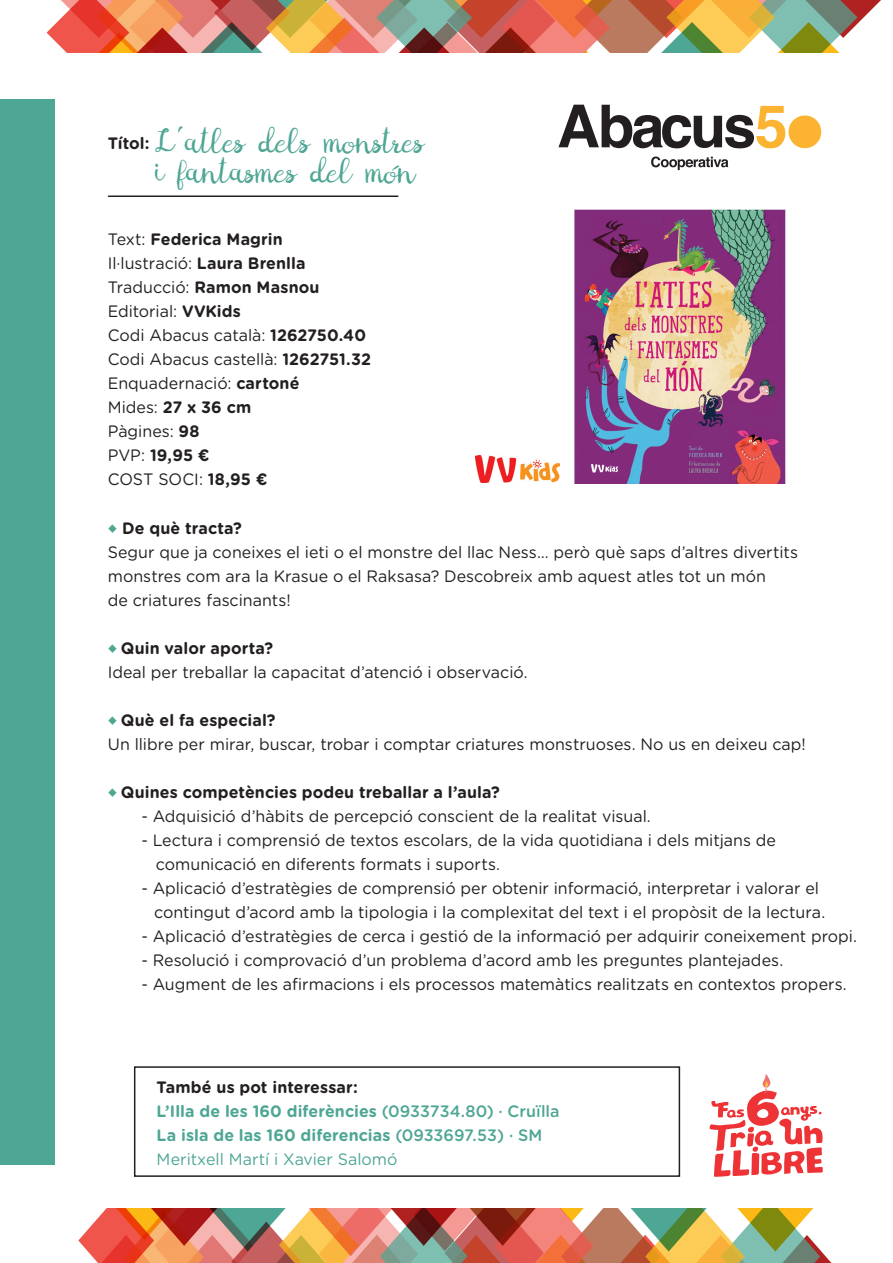
<style>
.page{position:relative;width:893px;height:1263px;background:#fff}
.page>*{position:absolute;margin:0;border:0;box-sizing:border-box;transform-origin:0 0}
.t1{font:17.4px "Digory Doodles PS";letter-spacing:-.015em;color:#4ea694}
.t2{font:16.5px "Gotham Rounded";color:#231f20}
.t3{font:700 16.5px "Gotham Rounded";letter-spacing:.005em;color:#231f20}
.t4{font:700 16.5px "Gotham Rounded";letter-spacing:.005em;color:#4ea694}
.t5{font:16.5px "Gotham Rounded";color:#4ea694}
.s1{font-weight:400}
.s2{font-weight:700}
.s3{font-family:"Minion Pro";font-weight:400;font-size:21px;color:#4ea694}
.s4{font-weight:500}
</style>
<div class="page">
<div style="left:0;top:99px;width:55px;height:1065px;background:#4ea694"></div>
<img style="left:574px;top:210px;width:212px;height:273px">
<div style="left:134px;top:1066px;width:546px;height:111px;border:2px solid #231f20"></div>
<hr style="left:108px;top:195px;width:290px;height:2px;background:#231f20">
<svg style="left:78px;top:1074px;width:753px;height:189px"></svg>
<svg style="left:47px;top:0;width:834px;height:149px"></svg>
<svg style="left:651px;top:157px;width:77px;height:13px"></svg>
<img style="left:475px;top:455px;width:85px;height:27px">
<p class="t1" style="left:156px;top:136px;width:272px">L ’atles dels monstres</p>
<p class="t1" style="left:156px;top:165px;width:262px">i fantasmes del mon</p>
<p class="t3" style="left:108px;top:131px;width:43px">Títol:</p>
<p class="t3" style="left:108px;top:227px;width:177px"><span class="s1">Text:</span> Federica Magrin</p>
<p class="t2" style="left:108px;top:251px;width:199px">Il·lustració: <span class="s2">Laura Brenlla</span></p>
<p class="t3" style="left:108px;top:275px;width:213px"><span class="s1">Traducció:</span> Ramon Masnou</p>
<p class="t2" style="left:108px;top:299px;width:135px">Editorial: <span class="s2">VVKids</span></p>
<p class="t2" style="left:108px;top:323px;width:260px">Codi Abacus català: <span class="s2">1262750.40</span></p>
<p class="t2" style="left:108px;top:347px;width:265px">Codi Abacus castellà: <span class="s2">1262751.32</span></p>
<p class="t2" style="left:108px;top:371px;width:193px">Enquadernació: <span class="s2">cartoné</span></p>
<p class="t3" style="left:108px;top:395px;width:145px"><span class="s1">Mides:</span> 27 x 36 cm</p>
<p class="t2" style="left:108px;top:419px;width:93px">Pàgines: <span class="s2">98</span></p>
<p class="t3" style="left:108px;top:443px;width:103px"><span class="s1">PVP:</span> 19,95 €</p>
<p class="t2" style="left:108px;top:467px;width:161px">COST SOCI: <span class="s2">18,95 €</span></p>
<p class="t3" style="left:108px;top:516px;width:136px"><span class="s3">◆</span> De què tracta?</p>
<p class="t2" style="left:108px;top:541px;width:692px">Segur que ja coneixes el ieti o el monstre del llac Ness… però què saps d’altres divertits</p>
<p class="t2" style="left:108px;top:565px;width:660px">monstres com ara la Krasue o el Raksasa? Descobreix amb aquest atles tot un món</p>
<p class="t2" style="left:108px;top:589px;width:185px">de criatures fascinants!</p>
<p class="t3" style="left:108px;top:636px;width:167px"><span class="s3">◆</span> Quin valor aporta?</p>
<p class="t2" style="left:108px;top:661px;width:421px">Ideal per treballar la capacitat d’atenció i observació.</p>
<p class="t3" style="left:108px;top:708px;width:169px"><span class="s3">◆</span> Què el fa especial?</p>
<p class="t2" style="left:108px;top:733px;width:700px">Un llibre per mirar, buscar, trobar i comptar criatures monstruoses. No us en deixeu cap!</p>
<p class="t3" style="left:108px;top:780px;width:394px"><span class="s3">◆</span> Quines competències podeu treballar a l’aula?</p>
<p class="t2" style="left:141px;top:805px;width:511px">- Adquisició d’hàbits de percepció conscient de la realitat visual.</p>
<p class="t2" style="left:141px;top:829px;width:636px">- Lectura i comprensió de textos escolars, de la vida quotidiana i dels mitjans de</p>
<p class="t2" style="left:156px;top:853px;width:346px">comunicació en diferents formats i suports.</p>
<p class="t2" style="left:141px;top:877px;width:679px">- Aplicació d’estratègies de comprensió per obtenir informació, interpretar i valorar el</p>
<p class="t2" style="left:154px;top:901px;width:673px">contingut d’acord amb la tipologia i la complexitat del text i el propòsit de la lectura.</p>
<p class="t2" style="left:141px;top:925px;width:717px">- Aplicació d’estratègies de cerca i gestió de la informació per adquirir coneixement propi.</p>
<p class="t2" style="left:141px;top:949px;width:643px">- Resolució i comprovació d’un problema d’acord amb les preguntes plantejades.</p>
<p class="t2" style="left:141px;top:973px;width:707px">- Augment de les afirmacions i els processos matemàtics realitzats en contextos propers.</p>
<p class="t3" style="left:157px;top:1075px;width:203px">També us pot interessar:</p>
<p class="t4" style="left:157px;top:1099px;width:405px">L’Illa de les 160 diferències <span class="s4">(0933734.80) · Cruïlla</span></p>
<p class="t4" style="left:157px;top:1123px;width:387px">La isla de las 160 diferencias <span class="s4">(0933697.53) · SM</span></p>
<p class="t5" style="left:157px;top:1148px;width:242px">Meritxell Martí i Xavier Salomó</p>
</div>
